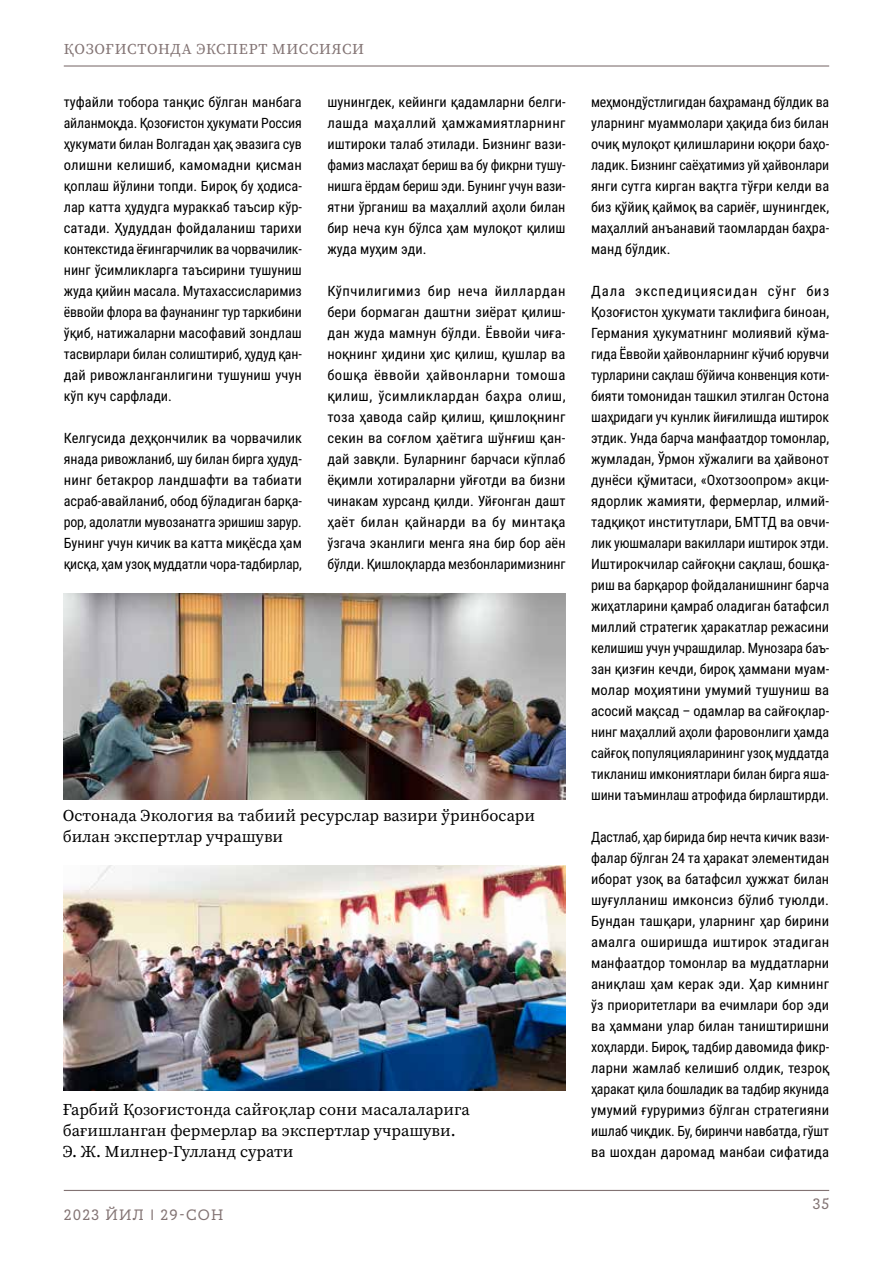
<style>
.page{position:relative;width:893px;height:1263px;background:#fff}
.page>*{position:absolute;margin:0;border:0;box-sizing:border-box;transform-origin:0 0}
.picture{font:16.5px/21px "Source Serif Variable";color:#000}
.t1{font:15px "Source Serif Variable";letter-spacing:.05em;color:#827373}
.t2{font:15px "Circe Slab A";letter-spacing:.075em;color:#827373}
.text{font:14.25px/21px "Roboto Condensed";color:#000;text-align:justify}
</style>
<div class="page">
<hr style="left:64px;top:1190px;width:765px;height:1px;background:#827373">
<hr style="left:64px;top:65px;width:765px;height:2px;background:#827373">
<img style="left:64px;top:866px;width:502px;height:224px">
<img style="left:64px;top:593px;width:502px;height:207px">
<p class="t1" style="left:64px;top:39px;width:302px">ҚОЗОҒИСТОНДА ЭКСПЕРТ МИССИЯСИ</p>
<p class="text" style="left:64px;top:90px;width:240px">туфайли тобора танқис бўлган манбага айланмоқда. Қозоғистон ҳукумати Россия ҳукумати билан Волгадан ҳақ эвазига сув олишни келишиб, камомадни қисман қоплаш йўлини топди. Бироқ бу ҳодиса&shy;лар катта ҳудудга мураккаб таъсир кўр&shy;сатади. Ҳудуддан фойдаланиш тарихи контекстида ёғингарчилик ва чорвачилик&shy;нинг ўсимликларга таъсирини тушуниш жуда қийин масала. Мутахассисларимиз ёввойи флора ва фаунанинг тур таркибини ўқиб, натижаларни масофавий зондлаш тасвирлари билан солиштириб, ҳудуд қан&shy;дай ривожланганлигини тушуниш учун кўп куч сарфлади.</p>
<p class="text" style="left:64px;top:426px;width:240px">Келгусида деҳқончилик ва чорвачилик янада ривожланиб, шу билан бирга ҳудуд&shy;нинг бетакрор ландшафти ва табиати асраб-авайланиб, обод бўладиган барқа&shy;рор, адолатли мувозанатга эришиш зарур.<br>Бунинг учун кичик ва катта миқёсда ҳам қисқа, ҳам узоқ муддатли чора-тадбирлар,</p>
<p class="text" style="left:327px;top:90px;width:240px">шунингдек, кейинги қадамларни белги&shy;лашда маҳаллий ҳамжамиятларнинг иштироки талаб этилади. Бизнинг вази&shy;фамиз маслаҳат бериш ва бу фикрни тушу&shy;нишга ёрдам бериш эди. Бунинг учун вази&shy;ятни ўрганиш ва маҳаллий аҳоли билан бир неча кун бўлса ҳам мулоқот қилиш жуда муҳим эди.</p>
<p class="text" style="left:327px;top:279px;width:240px">Кўпчилигимиз бир неча йиллардан бери бормаган даштни зиёрат қилиш&shy;дан жуда мамнун бўлди. Ёввойи чиға&shy;ноқнинг ҳидини ҳис қилиш, қушлар ва бошқа ёввойи ҳайвонларни томоша қилиш, ўсимликлардан баҳра олиш, тоза ҳавода сайр қилиш, қишлоқнинг секин ва соғлом ҳаётига шўнғиш қан&shy;дай завқли. Буларнинг барчаси кўплаб ёқимли хотираларни уйғотди ва бизни чинакам хурсанд қилди. Уйғонган дашт ҳаёт билан қайнарди ва бу минтақа ўзгача эканлиги менга яна бир бор аён бўлди. Қишлоқларда мезбонларимизнинг</p>
<p class="picture" style="left:63px;top:805px;width:474px">Остонада Экология ва табиий ресурслар вазири ўринбосари билан экспертлар учрашуви</p>
<p class="picture" style="left:63px;top:1099px;width:409px">Ғарбий Қозоғистонда сайғоқлар сони масалаларига бағишланган фермерлар ва экспертлар учрашуви.<br>Э. Ж. Милнер-Гулланд сурати</p>
<p class="t2" style="left:64px;top:1206px;width:161px">2023 ЙИЛ | 29-СОН</p>
<p class="text" style="left:591px;top:90px;width:240px">меҳмондўстлигидан баҳраманд бўлдик ва уларнинг муаммолари ҳақида биз билан очиқ мулоқот қилишларини юқори баҳо&shy;ладик. Бизнинг саёҳатимиз уй ҳайвонлари янги сутга кирган вақтга тўғри келди ва биз қўйиқ қаймоқ ва сариёғ, шунингдек, маҳаллий анъанавий таомлардан баҳра&shy;манд бўлдик.</p>
<p class="text" style="left:591px;top:279px;width:240px">Дала экспедициясидан сўнг биз Қозоғистон ҳукумати таклифига биноан, Германия ҳукуматнинг молиявий кўма&shy;гида Ёввойи ҳайвонларнинг кўчиб юрувчи турларини сақлаш бўйича конвенция коти&shy;бияти томонидан ташкил этилган Остона шаҳридаги уч кунлик йиғилишда иштирок этдик. Унда барча манфаатдор томонлар, жумладан, Ўрмон хўжалиги ва ҳайвонот дунёси қўмитаси, «Охотзоопром» акци&shy;ядорлик жамияти, фермерлар, илмий&shy;тадқиқот институтлари, БМТТД ва овчи&shy;лик уюшмалари вакиллари иштирок этди.<br>Иштирокчилар сайғоқни сақлаш, бошқа&shy;риш ва барқарор фойдаланишнинг барча жиҳатларини қамраб оладиган батафсил миллий стратегик ҳаракатлар режасини келишиш учун учрашдилар. Мунозара баъ&shy;зан қизғин кечди, бироқ ҳаммани муам&shy;молар моҳиятини умумий тушуниш ва асосий мақсад – одамлар ва сайғоқлар&shy;нинг маҳаллий аҳоли фаровонлиги ҳамда сайғоқ популяцияларининг узоқ муддатда тикланиш имкониятлари билан бирга яша&shy;шини таъминлаш атрофида бирлаштирди.</p>
<p class="text" style="left:591px;top:825px;width:240px">Дастлаб, ҳар бирида бир нечта кичик вази&shy;фалар бўлган 24 та ҳаракат элементидан иборат узоқ ва батафсил ҳужжат билан шуғулланиш имконсиз бўлиб туюлди.<br>Бундан ташқари, уларнинг ҳар бирини амалга оширишда иштирок этадиган манфаатдор томонлар ва муддатларни аниқлаш ҳам керак эди. Ҳар кимнинг ўз приоритетлари ва ечимлари бор эди ва ҳаммани улар билан таништиришни хоҳларди. Бироқ, тадбир давомида фикр&shy;ларни жамлаб келишиб олдик, тезроқ ҳаракат қила бошладик ва тадбир якунида умумий ғуруримиз бўлган стратегияни ишлаб чиқдик. Бу, биринчи навбатда, гўшт ва шохдан даромад манбаи сифатида</p>
<p class="t2" style="left:813px;top:1195px;width:18px">35</p>
</div>
